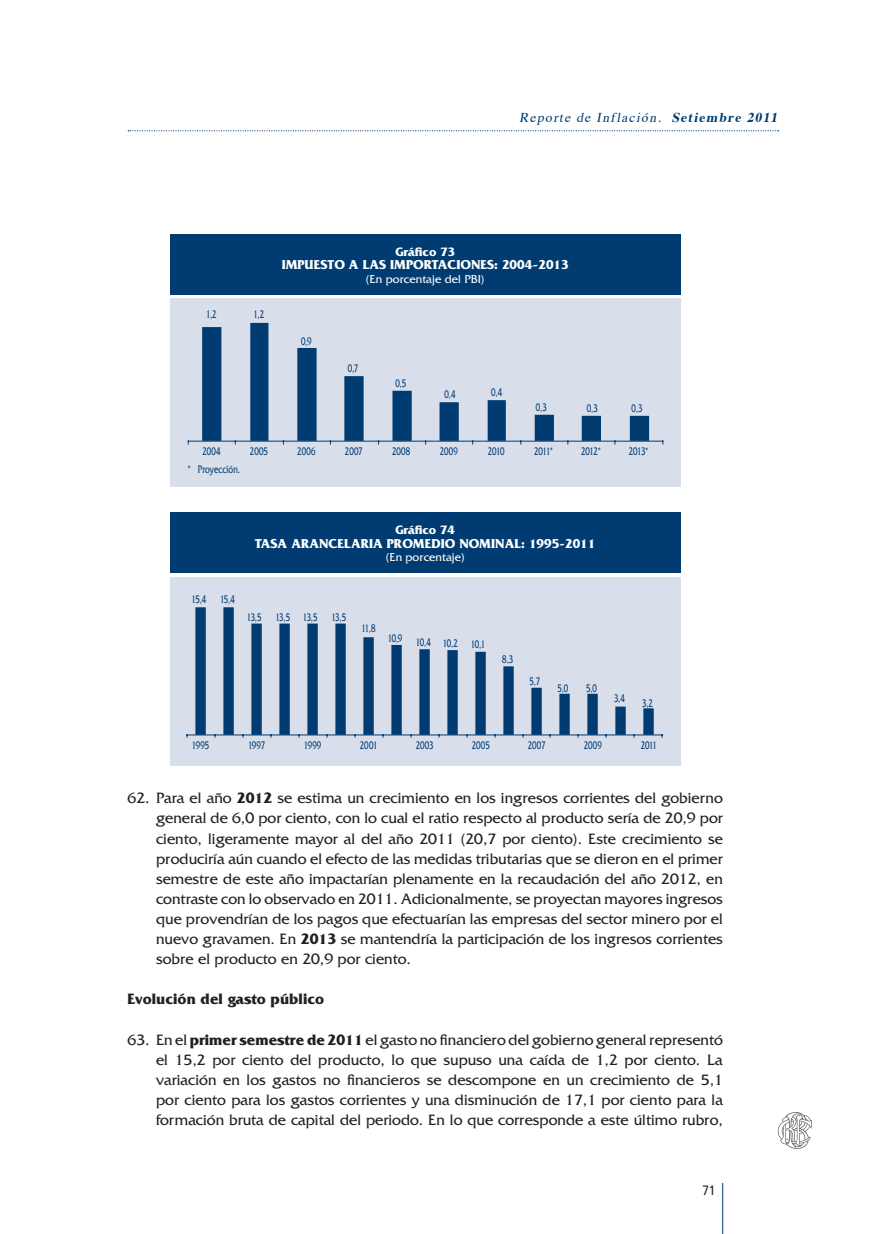
<style>
.page{position:relative;width:893px;height:1234px;background:#fff}
.page>*{position:absolute;margin:0;border:0;box-sizing:border-box;transform-origin:0 0}
.t1{font:15.75px/20.1px "Friz Quadrata";color:#231f20;text-align:justify}
.t2{font:700 15.75px "Friz Quadrata";color:#231f20}
.t3{font:700 13.5px "Friz Quadrata";color:#fff}
.t4{font:italic 13.5px "Times";color:#003c72}
.t5{font:13.5px "Frutiger";color:#231f20;scale:.88 1}
.t6{font:700 12.75px "Friz Quadrata";color:#fff}
.t7{font:12px "Friz Quadrata";color:#fff}
.t8{font:11.55px "Friz Quadrata";color:#003c72;scale:.68 1}
.t9{font:11.55px "Friz Quadrata";color:#003c72;scale:.73 1}
.s1{font-weight:700}
</style>
<div class="page">
<svg style="left:128px;top:130px;width:651px;height:1px"></svg>
<hr style="left:722px;top:1182px;width:1px;height:51px;background:#003c72">
<svg style="left:778px;top:1112px;width:34px;height:37px"></svg>
<div style="left:170px;top:299px;width:510px;height:187px;background:#d9deeb"></div>
<div style="left:170px;top:234px;width:510px;height:60px;background:#003c72"></div>
<svg style="left:202px;top:323px;width:447px;height:117px"></svg>
<hr style="left:188px;top:440px;width:475px;height:1px;background:#003c72">
<div style="left:170px;top:577px;width:510px;height:188px;background:#d9deeb"></div>
<div style="left:170px;top:512px;width:510px;height:61px;background:#003c72"></div>
<svg style="left:195px;top:607px;width:459px;height:127px"></svg>
<hr style="left:187px;top:734px;width:475px;height:1px;background:#003c72">
<p class="t4" style="left:519px;top:105px;width:263px">Reporte de Inflación. <span class="s1">Setiembre 2011</span></p>
<p class="t8" style="left:206px;top:308px;width:17px">1,2</p>
<p class="t8" style="left:254px;top:308px;width:17px">1,2</p>
<p class="t8" style="left:202px;top:444px;width:28px">2004</p>
<p class="t9" style="left:187px;top:462px;width:74px">* Proyección.</p>
<p class="t8" style="left:250px;top:444px;width:28px">2005</p>
<p class="t6" style="left:396px;top:244px;width:61px">Gráfico 73</p>
<p class="t3" style="left:282px;top:257px;width:289px">IMPUESTO A LAS IMPORTACIONES: 2004-2013</p>
<p class="t7" style="left:366px;top:272px;width:120px">(En porcentaje del PBI)</p>
<p class="t8" style="left:301px;top:334px;width:17px">0,9</p>
<p class="t8" style="left:297px;top:444px;width:28px">2006</p>
<p class="t8" style="left:348px;top:361px;width:17px">0,7</p>
<p class="t8" style="left:345px;top:444px;width:28px">2007</p>
<p class="t8" style="left:395px;top:376px;width:18px">0,5</p>
<p class="t8" style="left:392px;top:444px;width:28px">2008</p>
<p class="t8" style="left:445px;top:388px;width:18px">0,4</p>
<p class="t8" style="left:440px;top:444px;width:28px">2009</p>
<p class="t8" style="left:491px;top:386px;width:18px">0,4</p>
<p class="t8" style="left:488px;top:444px;width:26px">2010</p>
<p class="t8" style="left:536px;top:401px;width:18px">0,3</p>
<p class="t8" style="left:534px;top:444px;width:29px">2011*</p>
<p class="t8" style="left:587px;top:402px;width:18px">0,3</p>
<p class="t8" style="left:581px;top:444px;width:31px">2012*</p>
<p class="t8" style="left:631px;top:401px;width:18px">0,3</p>
<p class="t8" style="left:629px;top:444px;width:31px">2013*</p>
<p class="t8" style="left:191px;top:593px;width:65px">15,4 15,4</p>
<p class="t6" style="left:395px;top:523px;width:61px">Gráfico 74</p>
<p class="t3" style="left:255px;top:535px;width:10px">tasaarancelariapromedionominal</p>
<p class="t3" style="left:521px;top:535px;width:76px">: 1995-2011</p>
<p class="t7" style="left:386px;top:550px;width:81px">(En porcentaje)</p>
<p class="t8" style="left:247px;top:610px;width:65px">13,5 13,5</p>
<p class="t8" style="left:303px;top:610px;width:65px">13,5 13,5</p>
<p class="t8" style="left:361px;top:622px;width:22px">11,8</p>
<p class="t8" style="left:388px;top:631px;width:23px">10,9</p>
<p class="t8" style="left:416px;top:636px;width:63px">10,4 10,2</p>
<p class="t8" style="left:471px;top:638px;width:23px">10,1</p>
<p class="t8" style="left:502px;top:653px;width:18px">8,3</p>
<p class="t8" style="left:530px;top:674px;width:17px">5,7</p>
<p class="t8" style="left:557px;top:681px;width:17px">5,0</p>
<p class="t8" style="left:586px;top:681px;width:17px">5,0</p>
<p class="t8" style="left:614px;top:692px;width:18px">3,4</p>
<p class="t8" style="left:192px;top:738px;width:27px">1995</p>
<p class="t8" style="left:248px;top:738px;width:27px">1997</p>
<p class="t8" style="left:304px;top:738px;width:27px">1999</p>
<p class="t8" style="left:360px;top:738px;width:27px">2001</p>
<p class="t8" style="left:416px;top:738px;width:28px">2003</p>
<p class="t8" style="left:472px;top:738px;width:28px">2005</p>
<p class="t8" style="left:528px;top:738px;width:28px">2007</p>
<p class="t8" style="left:584px;top:738px;width:28px">2009</p>
<p class="t8" style="left:642px;top:696px;width:18px">3,2</p>
<p class="t8" style="left:641px;top:738px;width:25px">2011</p>
<p class="t1" style="left:156px;top:788px;width:568px;text-indent:-29px">62. Para el año <span class="s1">2012</span> se estima un crecimiento en los ingresos corrientes del gobierno general de 6,0 por ciento, con lo cual el ratio respecto al producto sería de 20,9 por ciento, ligeramente mayor al del año 2011 (20,7 por ciento). Este crecimiento se produciría aún cuando el efecto de las medidas tributarias que se dieron en el primer semestre de este año impactarían plenamente en la recaudación del año 2012, en contraste con lo observado en 2011. Adicionalmente, se proyectan mayores ingresos que provendrían de los pagos que efectuarían las empresas del sector minero por el nuevo gravamen. En <span class="s1">2013</span> se mantendría la participación de los ingresos corrientes sobre el producto en 20,9 por ciento.</p>
<p class="t2" style="left:128px;top:990px;width:198px">Evolución del gasto público</p>
<p class="t1" style="left:156px;top:1029px;width:568px;text-indent:-29px">63. En el <span class="s1">primer semestre de 2011</span> el gasto no financiero del gobierno general representó el 15,2 por ciento del producto, lo que supuso una caída de 1,2 por ciento. La variación en los gastos no financieros se descompone en un crecimiento de 5,1 por ciento para los gastos corrientes y una disminución de 17,1 por ciento para la formación bruta de capital del periodo. En lo que corresponde a este último rubro,</p>
<p class="t5" style="left:702px;top:1182px;width:16px">71</p>
</div>
